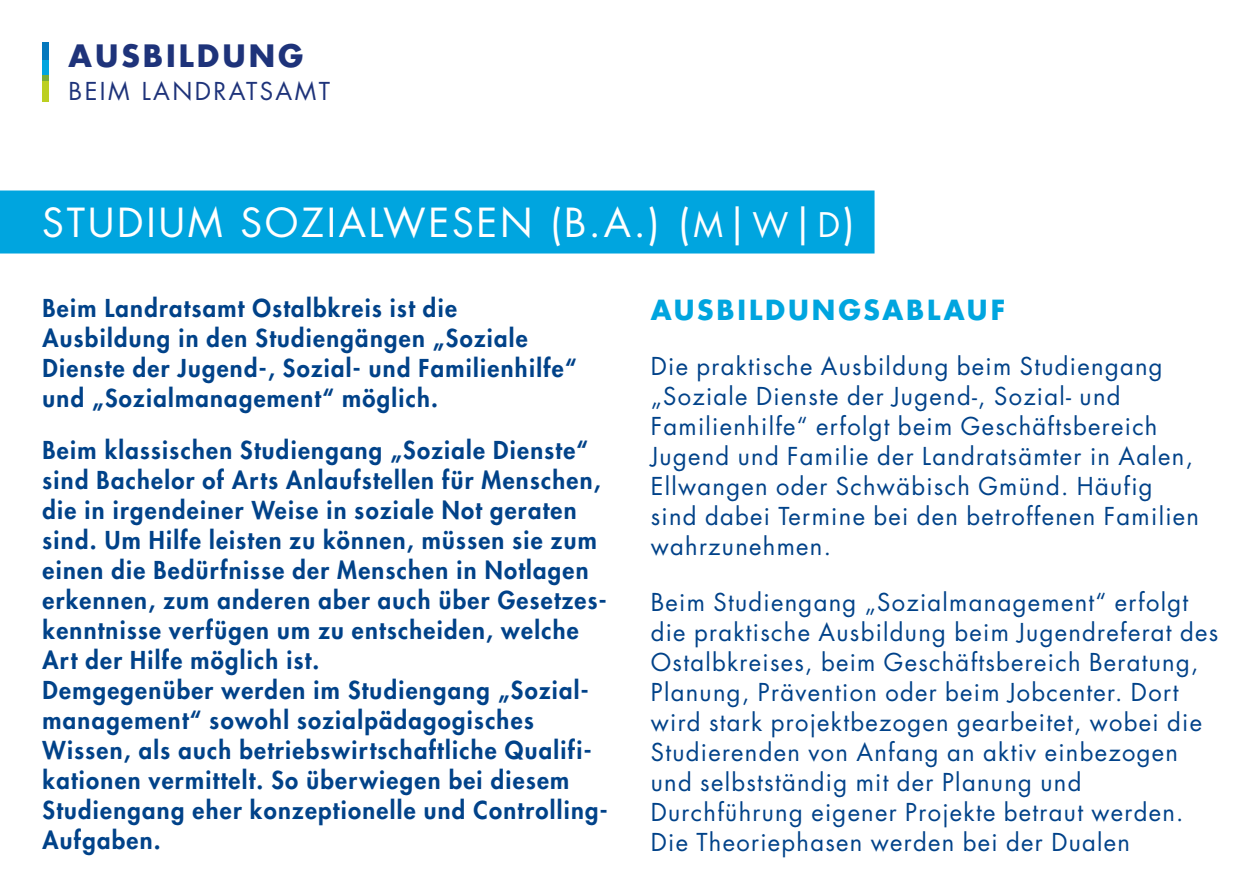
<style>
.page{position:relative;width:1259px;height:893px;background:#fff}
.page>*{position:absolute;margin:0;border:0;box-sizing:border-box;transform-origin:0 0}
.t1{font:39px "Futura Std";letter-spacing:.07em;color:#fff}
.t2{font:700 30px "Futura Std";letter-spacing:.1em;color:#1e337a}
.p_Fließtext{font:700 27px "Futura Std";letter-spacing:.105em;color:#00a5df}
.p_Fließtext-2{font:800 24px/30px "Futura Std";letter-spacing:.055em;color:#004289}
.p_Fließtext-3{font:24px/30px "Futura Std";letter-spacing:.055em;color:#004289}
.t3{font:24px "Futura Std";letter-spacing:.1em;color:#1e337a}
.s1{font-size:33px}
</style>
<div class="page">
<div style="left:0;top:190px;width:874px;height:63px;background:#00a5df"></div>
<div style="left:43px;top:43px;width:6px;height:17px;background:#0578bd"></div>
<svg style="left:43px;top:75px;width:6px;height:6px"></svg>
<div style="left:43px;top:60px;width:6px;height:15px;background:#00a5df"></div>
<div style="left:43px;top:81px;width:6px;height:21px;background:#bccf21"></div>
<p class="t2" style="left:69px;top:36px;width:236px">AUSBILDUNG</p>
<p class="t3" style="left:69px;top:76px;width:263px">BEIM LANDRATSAMT</p>
<h1 class="t1" style="left:42px;top:198px;width:814px">STUDIUM SOZIALWESEN (B.A.) (<span class="s1">M</span>|<span class="s1">W</span>|<span class="s1">D</span>)</h1>
<p class="p_Fließtext-2" style="left:43px;top:294px;width:536px">Beim Landratsamt Ostalbkreis ist die Ausbildung in den Studiengängen „Soziale Dienste der Jugend-, Sozial- und Familienhilfe“ und „Sozialmanagement“ möglich.</p>
<p class="p_Fließtext-2" style="left:43px;top:435px;width:566px">Beim klassischen Studiengang „Soziale Dienste“ sind Bachelor of Arts Anlaufstellen für Menschen, die in irgendeiner Weise in soziale Not geraten sind. Um Hilfe leisten zu können, müssen sie zum einen die Bedürfnisse der Menschen in Notlagen erkennen, zum anderen aber auch über Gesetzes&shy;kenntnisse verfügen um zu entscheiden, welche Art der Hilfe möglich ist.<br>Demgegenüber werden im Studiengang „Sozial&shy;management“ sowohl sozialpädagogisches Wissen, als auch betriebswirtschaftliche Qualifi&shy;kationen vermittelt. So überwiegen bei diesem Studiengang eher konzeptionelle und Controlling-Aufgaben.</p>
<p class="p_Fließtext" style="left:651px;top:292px;width:356px">AUSBILDUNGSABLAUF</p>
<p class="p_Fließtext-3" style="left:651px;top:352px;width:550px">Die praktische Ausbildung beim Studiengang „Soziale Dienste der Jugend-, Sozial- und Familienhilfe“ erfolgt beim Geschäftsbereich Jugend und Familie der Landratsämter in Aalen, Ellwangen oder Schwäbisch Gmünd. Häufig sind dabei Termine bei den betroffenen Familien wahrzunehmen.</p>
<p class="p_Fließtext-3" style="left:651px;top:587px;width:569px">Beim Studiengang „Sozialmanagement“ erfolgt die praktische Ausbildung beim Jugendreferat des Ostalbkreises, beim Geschäftsbereich Beratung, Planung, Prävention oder beim Jobcenter. Dort wird stark projektbezogen gearbeitet, wobei die Studierenden von Anfang an aktiv einbezogen und selbstständig mit der Planung und Durchführung eigener Projekte betraut werden.<br>Die Theoriephasen werden bei der Dualen</p>
</div>
